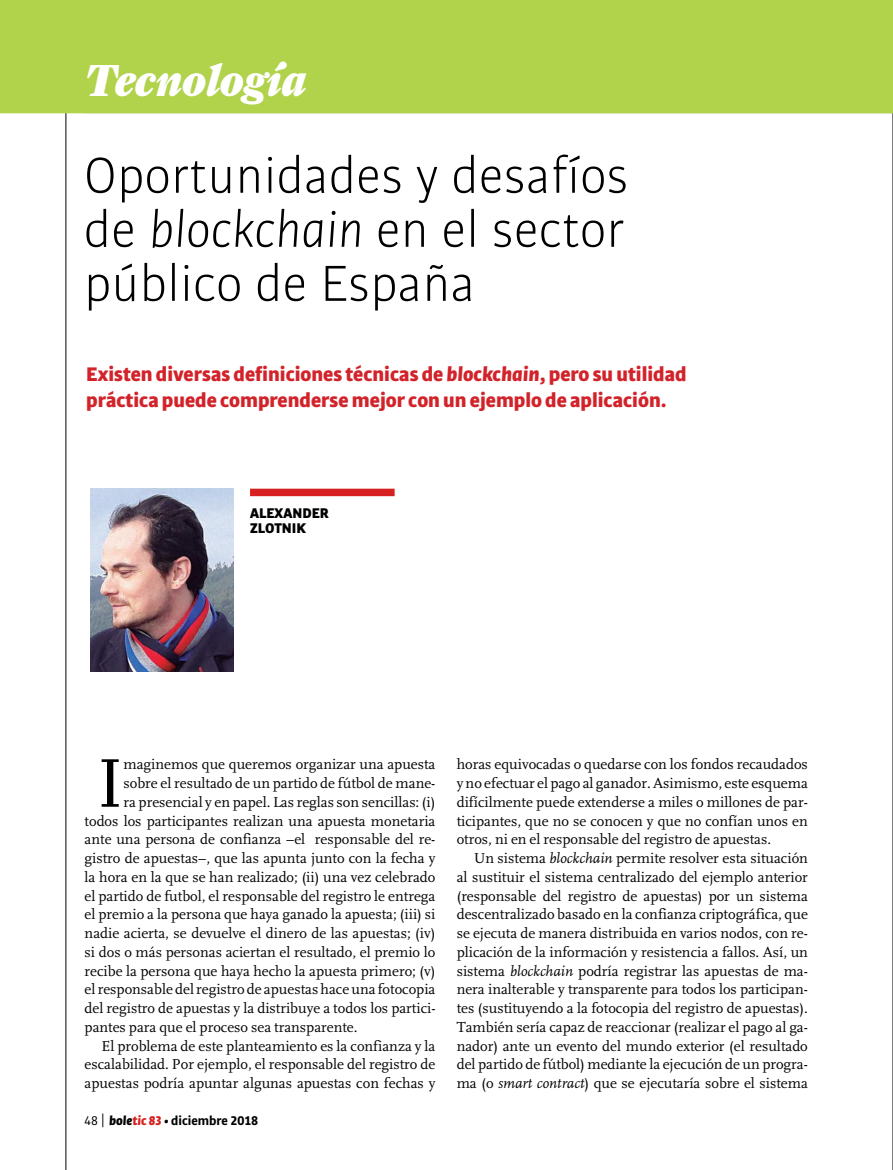
<style>
.page{position:relative;width:893px;height:1170px;background:#fff}
.page>*{position:absolute;margin:0;border:0;box-sizing:border-box;transform-origin:0 0}
.t1{font:71.85px "FF Scala";color:#000}
.t2{font:300 54px/54px "Bulo";color:#000;text-align:justify}
.t3{font:45px "Farnham Display Black Ital OSF";color:#fff}
.t4{font:900 21px/25.5px "Bulo";color:#d2232a}
.t5{font:15px/18.8px "FF Scala";color:#000;text-align:justify}
.t6{font:900 15px/15px "Bulo";color:#000}
.t7{font:700 13.5px "Bulo";color:#000}
.s1{font-style:italic}
.s2{font-weight:400}
.s3{font-family:"Libre Franklin";font-weight:400}
.s4{font-weight:900;font-style:italic}
.s5{font-weight:900;font-style:italic;color:#d72121}
</style>
<div class="page">
<hr style="left:66px;top:0;width:1px;height:1169px;background:#000">
<hr style="left:892px;top:0;width:1px;height:1169px;background:#000">
<div style="left:0;top:0;width:893px;height:113px;background:#b1d34c"></div>
<div style="left:250px;top:488px;width:145px;height:8px;background:#d72121"></div>
<img style="left:91px;top:488px;width:143px;height:183px">
<h3 class="t3" style="left:85px;top:53px;width:223px">Tecnología</h3>
<h2 class="t2" style="left:84px;top:147px;width:546px">Oportunidades y desafíos de <span class="s1">blockchain</span> en el sector público de España</h2>
<h3 class="t4" style="left:86px;top:360px;width:602px">Existen diversas definiciones técnicas de <span class="s1">blockchain</span>, pero su utilidad práctica puede comprenderse mejor con un ejemplo de aplicación.</h3>
<p class="t6" style="left:250px;top:505px;width:80px">ALEXANDER<br>ZLOTNIK</p>
<h1 class="t1" style="left:97px;top:744px;width:28px">I</h1>
<p class="t5" style="left:124px;top:755px;width:313px">maginemos que queremos organizar una apuesta</p>
<p class="t5" style="left:124px;top:774px;width:313px">sobre el resultado de un partido de fútbol de mane-</p>
<p class="t5" style="left:124px;top:792px;width:313px">ra presencial y en papel. Las reglas son sencillas: (i)</p>
<p class="t5" style="left:85px;top:811px;width:352px">todos los participantes realizan una apuesta monetaria</p>
<p class="t5" style="left:85px;top:830px;width:352px">ante una persona de confianza –el responsable del re-</p>
<p class="t5" style="left:85px;top:849px;width:352px">gistro de apuestas–, que las apunta junto con la fecha y</p>
<p class="t5" style="left:85px;top:867px;width:352px">la hora en la que se han realizado; (ii) una vez celebrado</p>
<p class="t5" style="left:85px;top:886px;width:352px">el partido de futbol, el responsable del registro le entrega</p>
<p class="t5" style="left:85px;top:905px;width:352px">el premio a la persona que haya ganado la apuesta; (iii) si</p>
<p class="t5" style="left:85px;top:924px;width:352px">nadie acierta, se devuelve el dinero de las apuestas; (iv)</p>
<p class="t5" style="left:85px;top:942px;width:352px">si dos o más personas aciertan el resultado, el premio lo</p>
<p class="t5" style="left:85px;top:961px;width:352px">recibe la persona que haya hecho la apuesta primero; (v)</p>
<p class="t5" style="left:85px;top:980px;width:352px">el responsable del registro de apuestas hace una fotocopia</p>
<p class="t5" style="left:85px;top:999px;width:352px">del registro de apuestas y la distribuye a todos los partici-</p>
<p class="t5" style="left:85px;top:1017px;width:275px">pantes para que el proceso sea transparente.</p>
<p class="t5" style="left:102px;top:1036px;width:335px">El problema de este planteamiento es la confianza y la</p>
<p class="t5" style="left:85px;top:1055px;width:352px">escalabilidad. Por ejemplo, el responsable del registro de</p>
<p class="t5" style="left:85px;top:1074px;width:352px">apuestas podría apuntar algunas apuestas con fechas y</p>
<p class="t7" style="left:84px;top:1111px;width:176px"><span class="s2">48</span> <span class="s3">|</span> <span class="s4">bole</span><span class="s5">tic 83</span> <span class="s4">•</span> diciembre 2018</p>
<p class="t5" style="left:457px;top:755px;width:353px">horas equivocadas o quedarse con los fondos recaudados y no efectuar el pago al ganador. Asimismo, este esquema difícilmente puede extenderse a miles o millones de par&shy;ticipantes, que no se conocen y que no confían unos en otros, ni en el responsable del registro de apuestas.</p>
<p class="t5" style="left:457px;top:849px;width:353px;text-indent:17px">Un sistema <span class="s1">blockchain</span> permite resolver esta situación al sustituir el sistema centralizado del ejemplo anterior (responsable del registro de apuestas) por un sistema descentralizado basado en la confianza criptográfica, que se ejecuta de manera distribuida en varios nodos, con re&shy;plicación de la información y resistencia a fallos. Así, un sistema <span class="s1">blockchain</span> podría registrar las apuestas de ma&shy;nera inalterable y transparente para todos los participan&shy;tes (sustituyendo a la fotocopia del registro de apuestas).<br>También sería capaz de reaccionar (realizar el pago al ga&shy;nador) ante un evento del mundo exterior (el resultado del partido de fútbol) mediante la ejecución de un progra&shy;ma (o <span class="s1">smart contract</span>) que se ejecutaría sobre el sistema</p>
</div>
